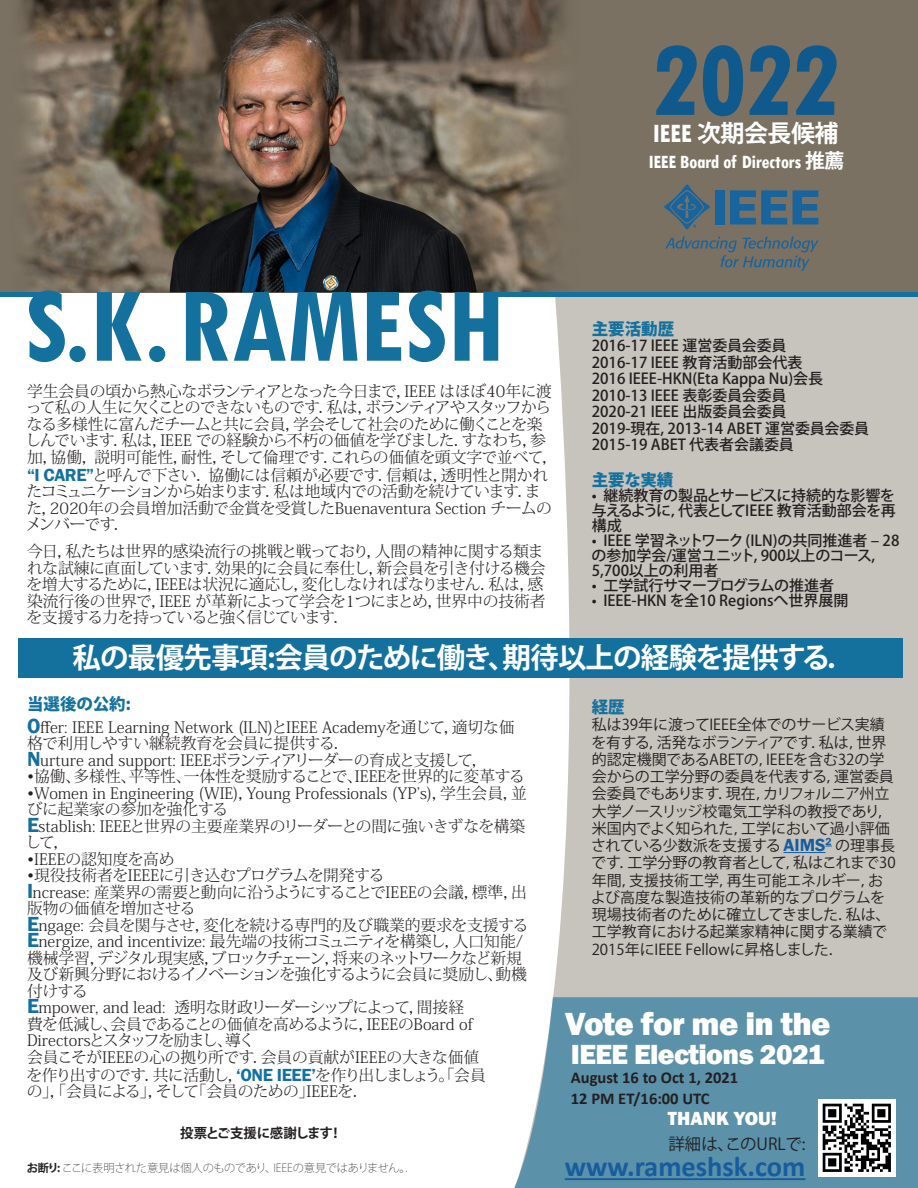
<style>
.page{position:relative;width:918px;height:1188px;background:#fff}
.page>*{position:absolute;margin:0;border:0;box-sizing:border-box;transform-origin:0 0}
.t1{font:700 condensed 112.5px "Tw Cen";color:#14719d}
.t2{font:700 condensed 111.6px "Tw Cen";color:#0f598d}
.t3{font:800 33px "Franklin Gothic";letter-spacing:-.02em;color:#fff}
.t4{font:700 28.5px "Koz Go Pr 6 N";letter-spacing:-.035em;color:#fff}
.t5{font:800 28.5px "Franklin Gothic";letter-spacing:-.02em;color:#fff}
.t6{font:700 28.5px "Calibri";color:#175d9e}
.t7{font:700 24px "Koz Go Pr 6 N";letter-spacing:-.02em;color:#fff}
.t8{font:700 condensed 19.95px "Tw Cen";letter-spacing:-.02em;color:#fff}
.t9{font:800 19.5px "Franklin Gothic";color:#fff}
.t10{font:700 16.5px "Calibri";color:#231f20}
.t11{font:800 16.5px "Koz Go Pr 6 N";color:#14719d}
.t12{font:16.5px "Koz Go Pr 6 N";color:#231f20}
.t13{font:300 15.75px/16.5px "Koz Min Pro";letter-spacing:-.01em;color:#231f20}
.t14{font:300 15.75px/16.5px "Koz Min Pro";letter-spacing:-.04em;color:#231f20}
.t15{font:300 15.75px "Koz Min Pro";letter-spacing:-.03em;color:#231f20}
.t16{font:15px/17.2px "Koz Go Pro";color:#231f20}
.t17{font:500 15px/16.5px "Koz Go Pr 6 N";color:#231f20}
.t18{font:500 15px/15px "Koz Go Pro";color:#231f20;text-align:justify}
.t19{font:500 15px "Koz Go Pro";letter-spacing:-.03em;color:#231f20}
.t20{font:700 13.5px "Koz Go Pr 6 N";letter-spacing:-.03em;color:#231f20}
.t21{font:200 11.25px "Koz Go Pr 6 N";letter-spacing:-.02em;color:#231f20}
.s1{font-family:"Tw Cen";font-stretch:condensed;font-size:28.2px}
.s2{font-family:"Koz Go Pr 6 N";font-stretch:normal}
.s3{font-family:"Franklin Gothic";font-weight:600;font-size:18px;color:#14719d}
.s4{font-family:"Franklin Gothic";font-weight:600;font-size:18px;color:#175d9e}
.s5{font-family:"Franklin Gothic";font-weight:600;font-size:21px;color:#14719d}
.s6{font-weight:700}
</style>
<div class="page">
<svg style="left:346px;top:292px;width:572px;height:705px;fill:#c7c3bd"></svg>
<div style="left:0;top:0;width:918px;height:292px;background:#7a7162"></div>
<img style="left:20px;top:0;width:545px;height:292px">
<svg style="left:665px;top:236px;width:153px;height:35px"></svg>
<div style="left:716px;top:190px;width:9px;height:34px;background:#18649d"></div>
<svg style="left:730px;top:190px;width:88px;height:34px"></svg>
<svg style="left:664px;top:184px;width:46px;height:45px"></svg>
<div style="left:19px;top:638px;width:884px;height:40px;background:#14719d"></div>
<hr style="left:784px;top:852px;width:42px;height:1px;background:#175d9e">
<svg style="left:514px;top:997px;width:404px;height:191px;background:#6698ae"></svg>
<img style="left:819px;top:1099px;width:77px;height:77px">
<hr style="left:565px;top:1178px;width:240px;height:2px;background:#175d9e">
<div style="left:487px;top:292px;width:431px;height:5px;background:#14719d"></div>
<div style="left:0;top:292px;width:44px;height:5px;background:#14719d"></div>
<p class="t2" style="left:651px;top:13px;width:190px">2022</p>
<p class="t7" style="left:652px;top:119px;width:188px"><span class="s1">IEEE</span> 次期会長候補</p>
<p class="t8" style="left:648px;top:150px;width:198px">IEEE Board of Directors <span class="s2">推薦</span></p>
<p class="t1" style="left:24px;top:258px;width:481px">S.K. RAMESH</p>
<p class="t11" style="left:592px;top:320px;width:84px">主要活動歴</p>
<p class="t17" style="left:592px;top:338px;width:196px">2016-17 IEEE 運営委員会委員</p>
<p class="t17" style="left:592px;top:355px;width:212px">2016-17 IEEE 教育活動部会代表</p>
<p class="t17" style="left:592px;top:371px;width:233px">2016 IEEE-HKN(Eta Kappa Nu)会長</p>
<p class="t17" style="left:592px;top:388px;width:196px">2010-13 IEEE 表彰委員会委員</p>
<p class="t17" style="left:592px;top:404px;width:196px">2020-21 IEEE 出版委員会委員</p>
<p class="t17" style="left:592px;top:421px;width:279px">2019-現在, 2013-14 ABET 運営委員会委員<br>2015-19 ABET 代表者会議委員</p>
<p class="t11" style="left:592px;top:471px;width:83px">主要な実績</p>
<p class="t18" style="left:592px;top:489px;width:305px">• 継続教育の製品とサービスに持続的な影響を与えるように，代表としてIEEE 教育活動部会を再構成</p>
<p class="t18" style="left:592px;top:534px;width:309px;text-align:left">• IEEE 学習ネットワーク (ILN)の共同推進者 – 28の参加学会/運営ユニット, 900以上のコース,<br>5,700以上の利用者</p>
<p class="t19" style="left:592px;top:576px;width:244px">• 工学試行サマープログラムの推進者</p>
<p class="t18" style="left:592px;top:594px;width:258px">• IEEE-HKN を全10 Regionsへ世界展開</p>
<p class="t14" style="left:26px;top:382px;width:534px">学生会員の頃から熱心なボランティアとなった今日まで，IEEE はほぼ40年に渡って私の人生に欠くことのできないものです．私は，ボランティアやスタッフからなる多様性に富んだチームと共に会員，学会そして社会のために働くことを楽しんでいます．私は，IEEE での経験から不朽の価値を学びました．すなわち，参加，協働，説明可能性，耐性，そして倫理です．これらの価値を頭文字で並べて，</p>
<p class="t13" style="left:26px;top:466px;width:528px"><span class="s3">“I CARE”</span>と呼んで下さい．協働には信頼が必要です．信頼は，透明性と開かれたコミュニケーションから始まります．私は地域内での活動を続けています．また，2020年の会員増加活動で金賞を受賞したBuenaventura Section チームのメンバーです．</p>
<p class="t13" style="left:27px;top:543px;width:521px">今日，私たちは世界的感染流行の挑戦と戦っており，人間の精神に関する類まれな試練に直面しています．効果的に会員に奉仕し，新会員を引き付ける機会を増大するために，IEEEは状況に適応し，変化しなければなりません．私は，感染流行後の世界で，IEEE が革新によって学会を1つにまとめ，世界中の技術者を支援する力を持っていると強く信じています．</p>
<p class="t4" style="left:72px;top:642px;width:785px">私の最優先事項:会員のために働き、期待以上の経験を提供する．</p>
<p class="t11" style="left:592px;top:698px;width:34px">経歴</p>
<p class="t16" style="left:591px;top:717px;width:306px">私は39年に渡ってIEEE全体でのサービス実績を有する，活発なボランティアです．私は，世界的認定機関であるABETの，IEEEを含む32の学会からの工学分野の委員を代表する，運営委員会委員でもあります．現在，カリフォルニア州立大学ノースリッジ校電気工学科の教授であり，米国内でよく知られた，工学において過小評価されている少数派を支援する <span class="s4">AIMS</span><sup>2</sup> の理事長です．工学分野の教育者として，私はこれまで30年間，支援技術工学，再生可能エネルギー，および高度な製造技術の革新的なプログラムを現場技術者のために確立してきました．私は、工学教育における起業家精神に関する業績で<br>2015年にIEEE Fellowに昇格しました．</p>
<p class="t11" style="left:27px;top:695px;width:105px">当選後の公約:</p>
<p class="t13" style="left:27px;top:718px;width:489px"><span class="s5">O</span>ffer: IEEE Learning Network (ILN)とIEEE Academyを通じて，適切な価格で利用しやすい継続教育を会員に提供する．</p>
<p class="t13" style="left:27px;top:751px;width:462px"><span class="s5">N</span>urture and support: IEEEボランティアリーダーの育成と支援して，</p>
<p class="t13" style="left:27px;top:768px;width:500px">•協働、多様性、平等性、一体性を奨励することで、IEEEを世界的に変革する</p>
<p class="t13" style="left:27px;top:784px;width:501px">•Women in Engineering (WIE)，Young Professionals (YP’s)，学生会員，並びに起業家の参加を強化する</p>
<p class="t13" style="left:26px;top:817px;width:501px"><span class="s5">E</span>stablish: IEEEと世界の主要産業界のリーダーとの間に強いきずなを構築して，</p>
<p class="t13" style="left:27px;top:850px;width:149px">•IEEEの認知度を高め</p>
<p class="t13" style="left:27px;top:867px;width:359px">•現役技術者をIEEEに引き込むプログラムを開発する</p>
<p class="t13" style="left:27px;top:883px;width:502px"><span class="s5">I</span>ncrease: 産業界の需要と動向に沿うようにすることでIEEEの会議，標準，出版物の価値を増加させる</p>
<p class="t13" style="left:27px;top:916px;width:503px"><span class="s5">E</span>ngage: 会員を関与させ，変化を続ける専門的及び職業的要求を支援する</p>
<p class="t13" style="left:27px;top:933px;width:501px"><span class="s5">E</span>nergize, and incentivize: 最先端の技術コミュニティを構築し，人口知能/機械学習，デジタル現実感，ブロックチェーン，将来のネットワークなど新規及び新興分野におけるイノベーションを強化するように会員に奨励し、動機付けする</p>
<p class="t13" style="left:27px;top:999px;width:447px"><span class="s5">E</span>mpower, and lead: 透明な財政リーダーシップによって，間接経費を低減し、会員であることの価値を高めるように，IEEEのBoard of<br>Directorsとスタッフを励まし、導く</p>
<p class="t13" style="left:27px;top:1047px;width:461px;line-height:18px">会員こそがIEEEの心の拠り所です．会員の貢献がIEEEの大きな価値を作り出すのです．共に活動し，<span class="s3">‘ONE IEEE’</span>を作り出しましょう。「会員</p>
<p class="t15" style="left:27px;top:1080px;width:343px">の」，「会員による」，そして「会員のための」IEEEを．</p>
<p class="t20" style="left:180px;top:1125px;width:164px">投票とご支援に感謝します！</p>
<p class="t21" style="left:27px;top:1161px;width:386px"><span class="s6">お断り:</span> ここに表明された意見は個人のものであり、IEEEの意見ではありません。.</p>
<p class="t3" style="left:565px;top:1003px;width:267px">Vote for me in the</p>
<p class="t5" style="left:571px;top:1036px;width:255px">IEEE Elections 2021</p>
<p class="t10" style="left:571px;top:1066px;width:169px">August 16 to Oct 1, 2021</p>
<p class="t10" style="left:571px;top:1087px;width:140px">12 PM ET/16:00 UTC</p>
<p class="t9" style="left:668px;top:1106px;width:111px">THANK YOU!</p>
<p class="t12" style="left:668px;top:1135px;width:139px">詳細は、このURLで:</p>
<p class="t6" style="left:565px;top:1146px;width:242px">www.rameshsk.com</p>
</div>
